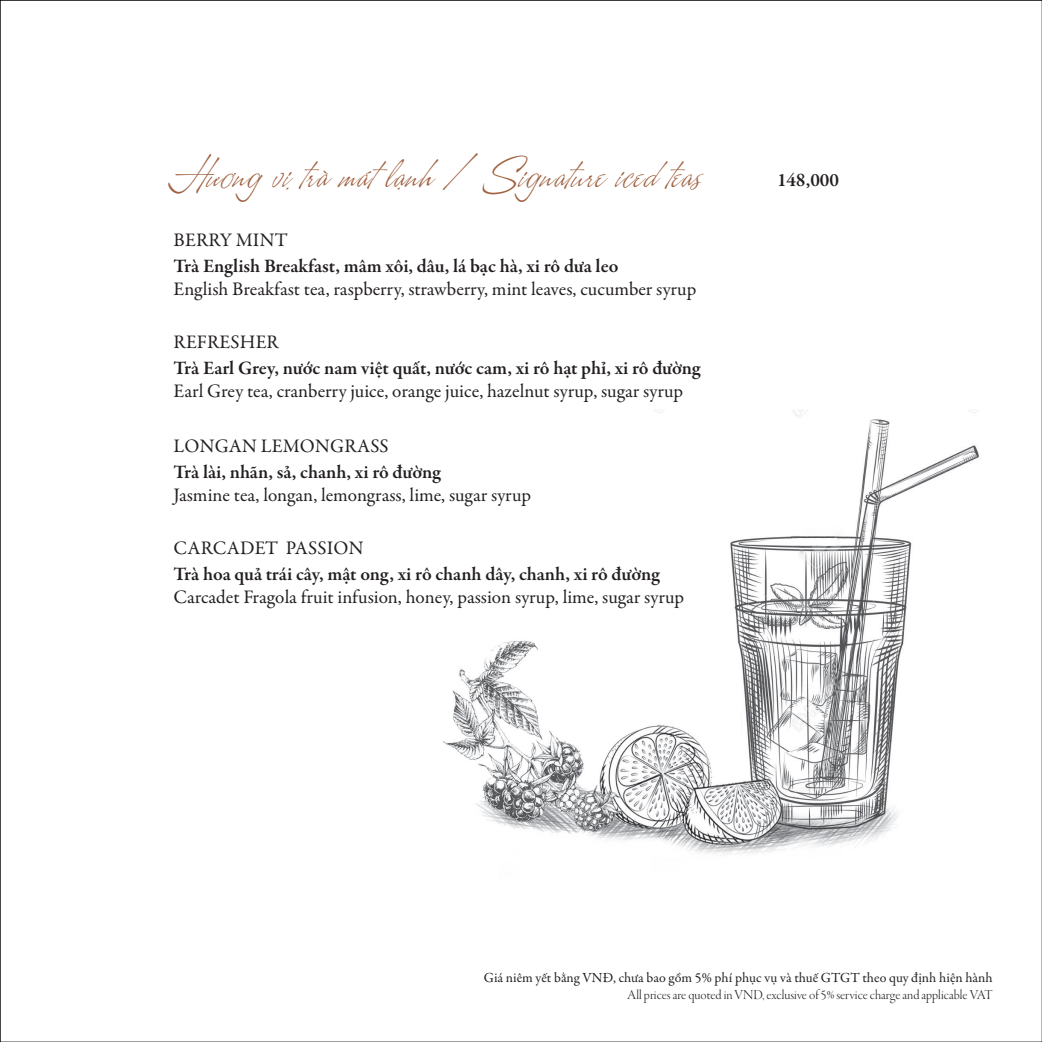
<style>
.page{position:relative;width:1042px;height:1042px;background:#fff}
.page>*{position:absolute;margin:0;border:0;box-sizing:border-box;transform-origin:0 0}
.t1{font:45.5px "UTM A&S Heartbeat";letter-spacing:.03em;color:#a06140}
.Paragraph_Style_2{font:19.25px "Garamond Premr Pro";color:#231f20}
.t2{font:600 19.25px "Garamond Premr Pro";color:#231f20}
.t3{font:14px "Garamond Premr Pro";color:#231f20}
.t4{font:14px "Garamond Premr Pro Lt Disp";color:#231f20}
</style>
<div class="page">
<img style="left:443px;top:410px;width:536px;height:445px">
<p class="t1" style="left:174px;top:140px;width:528px">Hương vị trà mát lạnh / Signature iced teas</p>
<p class="Paragraph_Style_2" style="left:174px;top:228px;width:115px">BERRY MINT</p>
<p class="t2" style="left:174px;top:254px;width:446px">Trà English Breakfast, mâm xôi, dâu, lá bạc hà, xi rô dưa leo</p>
<p class="Paragraph_Style_2" style="left:174px;top:277px;width:524px">English Breakfast tea, raspberry, strawberry, mint leaves, cucumber syrup</p>
<p class="Paragraph_Style_2" style="left:174px;top:330px;width:107px">REFRESHER</p>
<p class="t2" style="left:174px;top:356px;width:528px">Trà Earl Grey, nước nam việt quất, nước cam, xi rô hạt phỉ, xi rô đường</p>
<p class="Paragraph_Style_2" style="left:174px;top:379px;width:511px">Earl Grey tea, cranberry juice, orange juice, hazelnut syrup, sugar syrup</p>
<p class="Paragraph_Style_2" style="left:174px;top:434px;width:217px">LONGAN LEMONGRASS</p>
<p class="t2" style="left:174px;top:460px;width:269px">Trà lài, nhãn, sả, chanh, xi rô đường</p>
<p class="Paragraph_Style_2" style="left:174px;top:483px;width:359px">Jasmine tea, longan, lemongrass, lime, sugar syrup</p>
<p class="Paragraph_Style_2" style="left:174px;top:536px;width:191px">CARCADET PASSION</p>
<p class="t2" style="left:174px;top:562px;width:488px">Trà hoa quả trái cây, mật ong, xi rô chanh dây, chanh, xi rô đường</p>
<p class="Paragraph_Style_2" style="left:174px;top:585px;width:512px">Carcadet Fragola fruit infusion, honey, passion syrup, lime, sugar syrup</p>
<p class="t2" style="left:777px;top:168px;width:64px">148,000</p>
<p class="t3" style="left:484px;top:969px;width:510px">Giá niêm yết bằng VNĐ, chưa bao gồm 5% phí phục vụ và thuế GTGT theo quy định hiện hành</p>
<p class="t4" style="left:627px;top:986px;width:367px">All prices are quoted in VND, exclusive of 5% service charge and applicable VAT</p>
</div>
